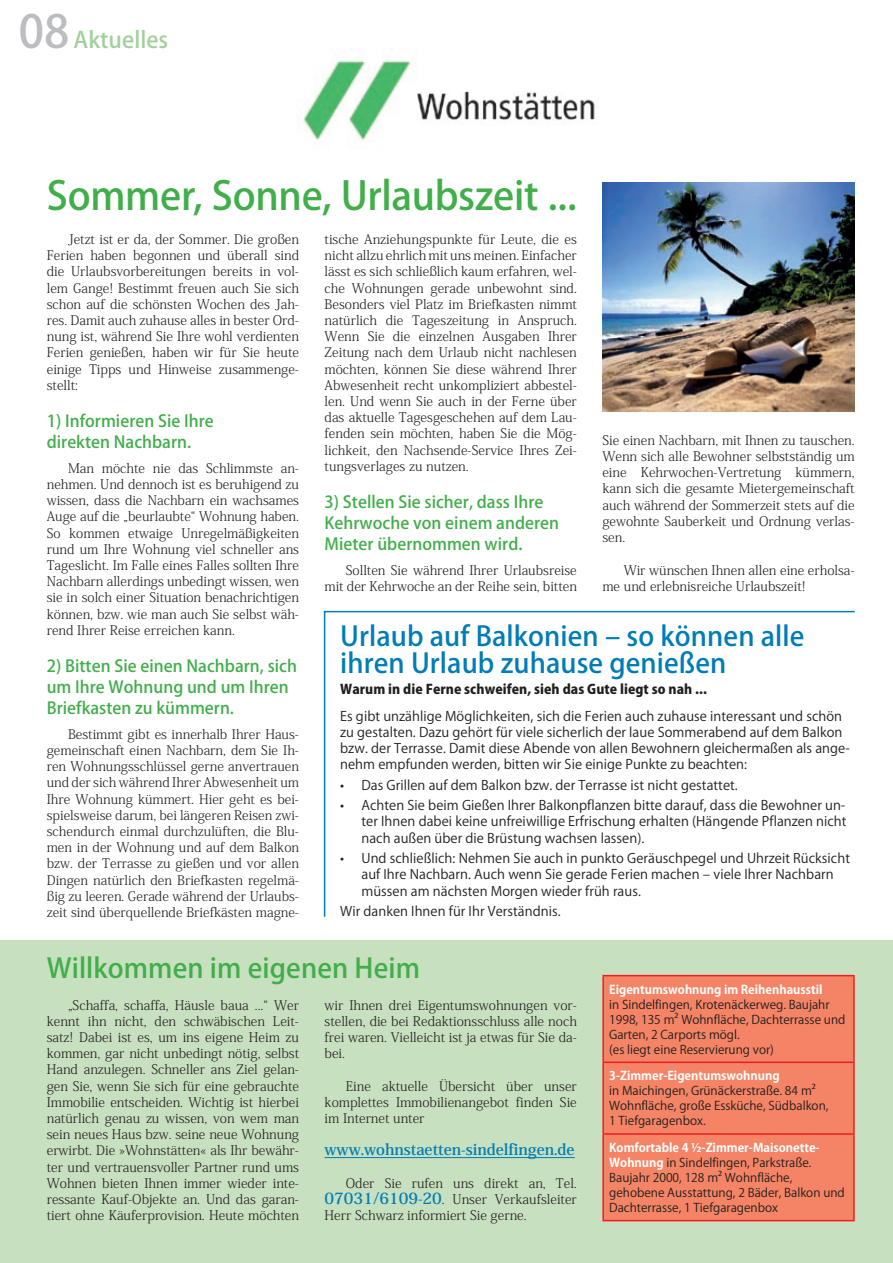
<style>
.page{position:relative;width:893px;height:1263px;background:#fff}
.page>*{position:absolute;margin:0;border:0;box-sizing:border-box;transform-origin:0 0}
.t1{font:500 39px "Koz Go Std";letter-spacing:-.005em;color:#40ae49}
.t2{font:500 27px/27px "Koz Go Std";letter-spacing:.005em;color:#007cb6}
.t3{font:500 27px "Koz Go Std";letter-spacing:.005em;color:#40ae49}
.t4{font:500 22.5px "Koz Go Std";color:#a3cf9a}
.t5{font:500 16.5px/21px "Koz Go Std";color:#40ae49}
.t6{font:700 15.45px "Koz Min Std";color:#007cb6}
.t7{font:300 13.2px/16.2px "Koz Min Std";color:#231f20;text-align:justify}
.t8{font:13.2px/16.2px "Koz Go Std";letter-spacing:.005em;color:#231f20}
.t9{font:800 13.2px "Koz Go Pro";letter-spacing:.005em;color:#231f20}
.t10{font:12px/15px "Koz Go Std";color:#231f20}
.t11{font:700 12px "Koz Go Std";color:#fff}
.s1{font-size:45px;color:#bcbdc0}
.s2{font-weight:700;font-size:15.45px;color:#007cb6}
.s3{font-weight:700;color:#fff}
</style>
<div class="page">
<div style="left:0;top:940px;width:893px;height:323px;background:#c7e0bf"></div>
<img style="left:602px;top:183px;width:253px;height:229px">
<hr style="left:325px;top:1157px;width:250px;height:1px;background:#007cb6">
<div style="left:604px;top:976px;width:249px;height:244px;background:#f48465"></div>
<hr style="left:602px;top:975px;width:253px;height:1px;background:#ee1d23">
<hr style="left:602px;top:976px;width:2px;height:85px;background:#ee1d23">
<hr style="left:853px;top:976px;width:2px;height:85px;background:#ee1d23">
<hr style="left:602px;top:1061px;width:253px;height:2px;background:#ee1d23">
<hr style="left:602px;top:1063px;width:2px;height:70px;background:#ee1d23">
<hr style="left:853px;top:1063px;width:2px;height:70px;background:#ee1d23">
<hr style="left:602px;top:1133px;width:253px;height:2px;background:#ee1d23">
<hr style="left:602px;top:1135px;width:2px;height:85px;background:#ee1d23">
<hr style="left:853px;top:1135px;width:2px;height:85px;background:#ee1d23">
<hr style="left:602px;top:1220px;width:253px;height:1px;background:#ee1d23">
<svg style="left:323px;top:610px;width:532px;height:307px"></svg>
<img style="left:303px;top:59px;width:292px;height:81px">
<h3 class="t4" style="left:19px;top:25px;width:151px"><span class="s1">08</span> Aktuelles</h3>
<h1 class="t1" style="left:47px;top:171px;width:531px">Sommer, Sonne, Urlaubszeit ...</h1>
<p class="t7" style="left:47px;top:231px;width:254px;text-indent:21px">Jetzt ist er da, der Sommer. Die großen Ferien haben begonnen und überall sind die Urlaubsvorbereitungen bereits in vol&shy;lem Gange! Bestimmt freuen auch Sie sich schon auf die schönsten Wochen des Jah&shy;res. Damit auch zuhause alles in bester Ord&shy;nung ist, während Sie Ihre wohl verdienten Ferien genießen, haben wir für Sie heute einige Tipps und Hinweise zusammenge&shy;stellt:</p>
<p class="t5" style="left:47px;top:411px;width:168px">1) Informieren Sie Ihre direkten Nachbarn.</p>
<p class="t7" style="left:47px;top:460px;width:254px;text-indent:21px">Man möchte nie das Schlimmste an&shy;nehmen. Und dennoch ist es beruhigend zu wissen, dass die Nachbarn ein wachsames Auge auf die „beurlaubte“ Wohnung haben.<br>So kommen etwaige Unregelmäßigkeiten rund um Ihre Wohnung viel schneller ans Tageslicht. Im Falle eines Falles sollten Ihre Nachbarn allerdings unbedingt wissen, wen sie in solch einer Situation benachrichtigen können, bzw. wie man auch Sie selbst wäh&shy;rend Ihrer Reise erreichen kann.</p>
<p class="t5" style="left:47px;top:656px;width:252px">2) Bitten Sie einen Nachbarn, sich um Ihre Wohnung und um Ihren<br>Briefkasten zu kümmern.</p>
<p class="t7" style="left:47px;top:726px;width:254px;text-indent:21px">Bestimmt gibt es innerhalb Ihrer Haus&shy;gemeinschaft einen Nachbarn, dem Sie Ih&shy;ren Wohnungsschlüssel gerne anvertrauen und der sich während Ihrer Abwesenheit um Ihre Wohnung kümmert. Hier geht es bei&shy;spielsweise darum, bei längeren Reisen zwi&shy;schendurch einmal durchzulüften, die Blu&shy;men in der Wohnung und auf dem Balkon bzw. der Terrasse zu gießen und vor allen Dingen natürlich den Briefkasten regelmä&shy;ßig zu leeren. Gerade während der Urlaubs&shy;zeit sind überquellende Briefkästen magne-</p>
<p class="t7" style="left:325px;top:231px;width:254px">tische Anziehungspunkte für Leute, die es nicht allzu ehrlich mit uns meinen. Einfacher lässt es sich schließlich kaum erfahren, wel&shy;che Wohnungen gerade unbewohnt sind.<br>Besonders viel Platz im Briefkasten nimmt natürlich die Tageszeitung in Anspruch.<br>Wenn Sie die einzelnen Ausgaben Ihrer Zeitung nach dem Urlaub nicht nachlesen möchten, können Sie diese während Ihrer Abwesenheit recht unkompliziert abbestel&shy;len. Und wenn Sie auch in der Ferne über das aktuelle Tagesgeschehen auf dem Lau&shy;fenden sein möchten, haben Sie die Mög&shy;lichkeit, den Nachsende-Service Ihres Zei&shy;tungsverlages zu nutzen.</p>
<p class="t5" style="left:325px;top:492px;width:236px">3) Stellen Sie sicher, dass Ihre<br>Kehrwoche von einem anderen<br>Mieter übernommen wird.</p>
<p class="t7" style="left:325px;top:562px;width:254px;text-align:right">Sollten Sie während Ihrer Urlaubsreise mit der Kehrwoche an der Reihe sein, bitten</p>
<p class="t7" style="left:602px;top:432px;width:254px">Sie einen Nachbarn, mit Ihnen zu tauschen.<br>Wenn sich alle Bewohner selbstständig um eine Kehrwochen-Vertretung kümmern, kann sich die gesamte Mietergemeinschaft auch während der Sommerzeit stets auf die gewohnte Sauberkeit und Ordnung verlas&shy;sen.</p>
<p class="t7" style="left:602px;top:562px;width:254px;text-indent:21px">Wir wünschen Ihnen allen eine erholsa&shy;me und erlebnisreiche Urlaubszeit!</p>
<h2 class="t2" style="left:340px;top:624px;width:466px">Urlaub auf Balkonien ‒ so können alle ihren Urlaub zuhause genießen</h2>
<p class="t9" style="left:340px;top:680px;width:368px">Warum in die Ferne schweifen, sieh das Gute liegt so nah ...</p>
<p class="t8" style="left:340px;top:708px;width:511px">Es gibt unzählige Möglichkeiten, sich die Ferien auch zuhause interessant und schön zu gestalten. Dazu gehört für viele sicherlich der laue Sommerabend auf dem Balkon bzw. der Terrasse. Damit diese Abende von allen Bewohnern gleichermaßen als ange&shy;nehm empfunden werden, bitten wir Sie einige Punkte zu beachten:</p>
<p class="t8" style="left:340px;top:777px;width:399px">• Das Grillen auf dem Balkon bzw. der Terrasse ist nicht gestattet.</p>
<p class="t8" style="left:361px;top:798px;width:487px;text-align:justify;text-indent:-21px">• Achten Sie beim Gießen Ihrer Balkonpflanzen bitte darauf, dass die Bewohner un&shy;ter Ihnen dabei keine unfreiwillige Erfrischung erhalten (Hängende Pflanzen nicht nach außen über die Brüstung wachsen lassen).</p>
<p class="t8" style="left:361px;top:851px;width:490px;text-indent:-21px">• Und schließlich: Nehmen Sie auch in punkto Geräuschpegel und Uhrzeit Rücksicht auf Ihre Nachbarn. Auch wenn Sie gerade Ferien machen ‒ viele Ihrer Nachbarn müssen am nächsten Morgen wieder früh raus.</p>
<p class="t8" style="left:340px;top:903px;width:222px">Wir danken Ihnen für Ihr Verständnis.</p>
<h2 class="t3" style="left:47px;top:951px;width:375px">Willkommen im eigenen Heim</h2>
<p class="t7" style="left:325px;top:997px;width:254px">wir Ihnen drei Eigentumswohnungen vor&shy;stellen, die bei Redaktionsschluss alle noch frei waren. Vielleicht ist ja etwas für Sie da&shy;bei.</p>
<p class="t7" style="left:325px;top:1078px;width:254px;text-indent:21px">Eine aktuelle Übersicht über unser komplettes Immobilienangebot finden Sie im Internet unter</p>
<p class="t6" style="left:325px;top:1140px;width:252px">www.wohnstaetten-sindelfingen.de</p>
<p class="t7" style="left:325px;top:1175px;width:254px;text-indent:21px">Oder Sie rufen uns direkt an, Tel.<br><span class="s2">07031/6109-20</span>. Unser Verkaufsleiter Herr Schwarz informiert Sie gerne.</p>
<p class="t7" style="left:47px;top:997px;width:254px;text-indent:21px">„Schaffa, schaffa, Häusle baua ...“ Wer kennt ihn nicht, den schwäbischen Leit&shy;satz! Dabei ist es, um ins eigene Heim zu kommen, gar nicht unbedingt nötig, selbst Hand anzulegen. Schneller ans Ziel gelan&shy;gen Sie, wenn Sie sich für eine gebrauchte Immobilie entscheiden. Wichtig ist hierbei natürlich genau zu wissen, von wem man sein neues Haus bzw. seine neue Wohnung erwirbt. Die »Wohnstätten« als Ihr bewähr&shy;ter und vertrauensvoller Partner rund ums Wohnen bieten Ihnen immer wieder inte&shy;ressante Kauf-Objekte an. Und das garan&shy;tiert ohne Käuferprovision. Heute möchten</p>
<p class="t11" style="left:609px;top:982px;width:215px">Eigentumswohnung im Reihenhausstil</p>
<p class="t10" style="left:609px;top:997px;width:238px">in Sindelfingen, Krotenäckerweg. Baujahr 1998, 135 m² Wohnfläche, Dachterrasse und Garten, 2 Carports mögl.<br>(es liegt eine Reservierung vor)</p>
<p class="t11" style="left:609px;top:1068px;width:172px">3-Zimmer-Eigentumswohnung</p>
<p class="t10" style="left:609px;top:1084px;width:221px">in Maichingen, Grünäckerstraße. 84 m²<br>Wohnfläche, große Essküche, Südbalkon,<br>1 Tiefgaragenbox.</p>
<p class="t10" style="left:609px;top:1141px;width:237px"><span class="s3">Komfortable 4 ½-Zimmer-Maisonette-Wohnung</span> in Sindelfingen, Parkstraße.<br>Baujahr 2000, 128 m² Wohnfläche, gehobene Ausstattung, 2 Bäder, Balkon und Dachterrasse, 1 Tiefgaragenbox</p>
</div>
